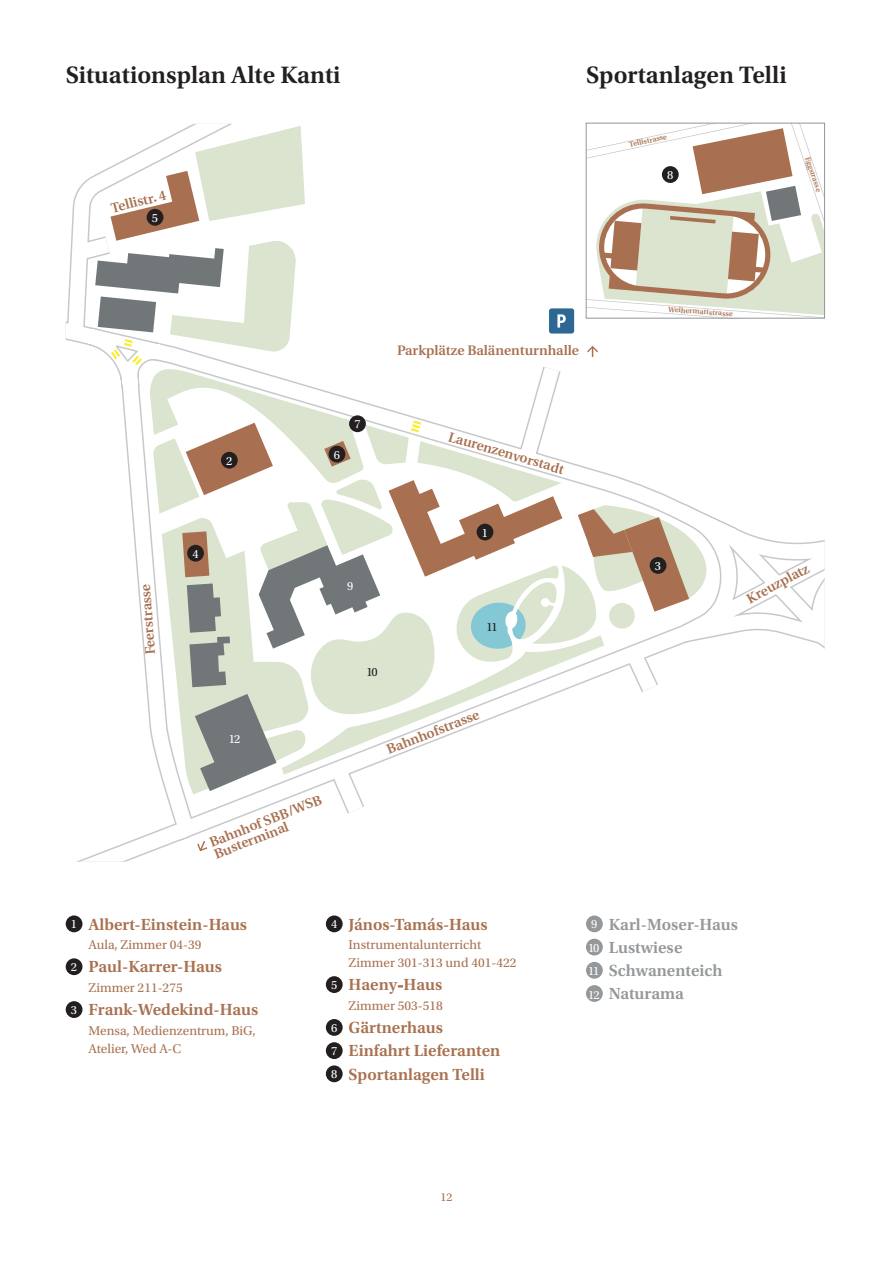
<style>
.page{position:relative;width:893px;height:1263px;background:#fff}
.page>*{position:absolute;margin:0;border:0;box-sizing:border-box;transform-origin:0 0}
.t1{font:600 25.05px "Utopia Std";color:#231f20}
.t2{font:600 16.95px/23.2px "Utopia Std";color:#a97150}
.t3{font:600 16.95px/23.2px "Utopia Std";color:#94989b}
.t4{font:600 13.65px/13px "Utopia";color:#a87050}
.t5{font:13.35px/17.9px "Utopia Std";color:#a97150}
.t6{font:12.45px "Utopia Std";color:#fff}
.t7{font:12.45px "Utopia Std";color:#231f20}
.t8{font:12px "Utopia Std";color:#aa6f51}
.t9{font:600 7.5px "Utopia";color:#a87050}
.s1{font-weight:400;font-size:12.45px;color:#fff}
</style>
<div class="page">
<svg style="left:197px;top:841px;width:10px;height:10px"></svg>
<svg style="left:95px;top:123px;width:730px;height:671px"></svg>
<svg style="left:588px;top:125px;width:235px;height:191px"></svg>
<div style="left:586px;top:123px;width:239px;height:195px;border:1px solid #939598"></div>
<div style="left:66px;top:915px;width:16px;height:17px;background:#231f20;border-radius:50%"></div>
<div style="left:66px;top:958px;width:16px;height:17px;background:#231f20;border-radius:50%"></div>
<div style="left:66px;top:1001px;width:16px;height:17px;background:#231f20;border-radius:50%"></div>
<div style="left:326px;top:915px;width:17px;height:17px;background:#231f20;border-radius:50%"></div>
<div style="left:326px;top:976px;width:17px;height:17px;background:#231f20;border-radius:50%"></div>
<div style="left:326px;top:1019px;width:17px;height:17px;background:#231f20;border-radius:50%"></div>
<div style="left:326px;top:1042px;width:17px;height:17px;background:#231f20;border-radius:50%"></div>
<div style="left:326px;top:1065px;width:17px;height:17px;background:#231f20;border-radius:50%"></div>
<div style="left:586px;top:915px;width:17px;height:17px;background:#94989b;border-radius:50%"></div>
<div style="left:586px;top:939px;width:17px;height:16px;background:#94989b;border-radius:50%"></div>
<div style="left:586px;top:962px;width:17px;height:17px;background:#94989b;border-radius:50%"></div>
<div style="left:586px;top:985px;width:17px;height:17px;background:#94989b;border-radius:50%"></div>
<div style="left:147px;top:209px;width:16px;height:17px;background:#231f20;border-radius:50%"></div>
<div style="left:650px;top:557px;width:16px;height:17px;background:#231f20;border-radius:50%"></div>
<div style="left:349px;top:415px;width:17px;height:17px;background:#231f20;border-radius:50%"></div>
<div style="left:221px;top:452px;width:17px;height:17px;background:#231f20;border-radius:50%"></div>
<div style="left:329px;top:446px;width:16px;height:16px;background:#231f20;border-radius:50%"></div>
<div style="left:187px;top:545px;width:17px;height:17px;background:#231f20;border-radius:50%"></div>
<div style="left:662px;top:166px;width:17px;height:17px;background:#231f20;border-radius:50%"></div>
<div style="left:477px;top:524px;width:16px;height:16px;background:#231f20;border-radius:50%"></div>
<h1 class="t1" style="left:66px;top:61px;width:276px">Situationsplan Alte Kanti</h1>
<h1 class="t1" style="left:586px;top:61px;width:202px">Sportanlagen Telli</h1>
<p class="t4" style="left:110px;top:202px;width:58px;rotate:-14deg">Tellistr. 4</p>
<p class="t6" style="left:152px;top:211px;width:8px">5</p>
<p class="t9" style="left:628px;top:140px;width:40px;rotate:-12deg">Tellistrasse</p>
<p class="t6" style="left:667px;top:168px;width:8px">8</p>
<p class="t9" style="left:812px;top:156px;width:38px;rotate:72deg">Eggstrasse</p>
<p class="t4" style="left:397px;top:344px;width:183px">Parkplätze Balänenturnhalle</p>
<p class="t9" style="left:669px;top:305px;width:66px;rotate:4deg">Weihermattstrasse</p>
<p class="t4" style="left:144px;top:655px;width:72px;rotate:-94deg">Feerstrasse</p>
<p class="t6" style="left:226px;top:454px;width:8px">2</p>
<p class="t6" style="left:334px;top:448px;width:8px">6</p>
<p class="t6" style="left:354px;top:418px;width:8px">7</p>
<p class="t4" style="left:451px;top:430px;width:121px;rotate:16deg">Laurenzenvorstadt</p>
<p class="t6" style="left:192px;top:547px;width:8px">4</p>
<p class="t6" style="left:229px;top:732px;width:13px">12</p>
<p class="t4" style="left:208px;top:836px;width:121px;rotate:-21deg">Bahnhof SBB/WSB<br>Busterminal</p>
<p class="t6" style="left:482px;top:526px;width:8px">1</p>
<p class="t6" style="left:347px;top:579px;width:8px">9</p>
<p class="t7" style="left:486px;top:620px;width:13px">11</p>
<p class="t7" style="left:367px;top:666px;width:13px">10</p>
<p class="t4" style="left:385px;top:743px;width:100px;rotate:-21deg">Bahnhofstrasse</p>
<p class="t2" style="left:71px;top:913px;width:178px"><span class="s1">1</span> Albert-Einstein-Haus</p>
<p class="t5" style="left:88px;top:936px;width:115px">Aula, Zimmer 04-39</p>
<p class="t2" style="left:71px;top:955px;width:152px"><span class="s1">2</span> Paul-Karrer-Haus</p>
<p class="t5" style="left:88px;top:979px;width:96px">Zimmer 211-275</p>
<p class="t2" style="left:71px;top:998px;width:189px"><span class="s1">3</span> Frank-Wedekind-Haus</p>
<p class="t5" style="left:88px;top:1022px;width:169px">Mensa, Medienzentrum, BiG,<br>Atelier, Wed A-C</p>
<p class="t2" style="left:331px;top:913px;width:158px"><span class="s1">4</span> János-Tamás-Haus</p>
<p class="t5" style="left:349px;top:936px;width:169px">Instrumentalunterricht<br>Zimmer 301-313 und 401-422</p>
<p class="t2" style="left:331px;top:973px;width:113px"><span class="s1">5</span> Haeny-Haus</p>
<p class="t5" style="left:349px;top:997px;width:96px">Zimmer 503-518</p>
<p class="t2" style="left:331px;top:1016px;width:171px"><span class="s1">6</span> Gärtnerhaus<br><span class="s1">7</span> Einfahrt Lieferanten<br><span class="s1">8</span> Sportanlagen Telli</p>
<p class="t6" style="left:655px;top:559px;width:8px">3</p>
<p class="t4" style="left:745px;top:594px;width:70px;rotate:-28deg">Kreuzplatz</p>
<p class="t3" style="left:588px;top:913px;width:151px"><span class="s1">9</span> Karl-Moser-Haus<br><span class="s1">10</span> Lustwiese<br><span class="s1">11</span> Schwanenteich<br><span class="s1">12</span> Naturama</p>
<p class="t8" style="left:440px;top:1191px;width:13px">12</p>
</div>
